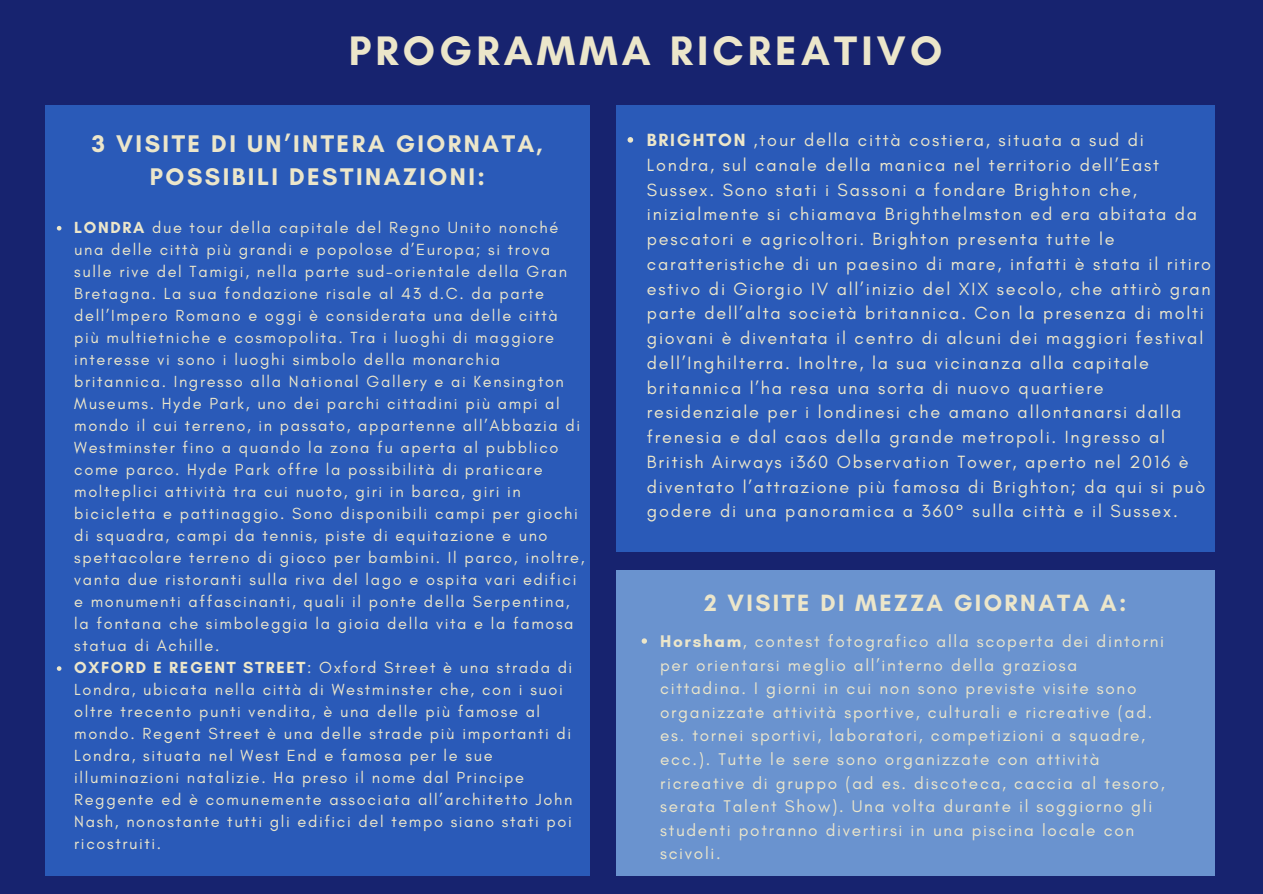
<style>
.page{position:relative;width:1263px;height:894px;background:#fff}
.page>*{position:absolute;margin:0;border:0;box-sizing:border-box;transform-origin:0 0}
.t1{font:700 42px "Glacial Indifference";letter-spacing:.1em;color:#ece6ca}
.t2{font:700 24.6px/33.6px "Glacial Indifference";letter-spacing:.1em;color:#ece6ca;text-align:center}
.t3{font:700 24px "Glacial Indifference";letter-spacing:.1em;color:#ece6ca}
.t4{font:18px/24.8px "Glacial Indifference";letter-spacing:.1em;color:#ece6ca}
.t5{font:17.1px/23.5px "Glacial Indifference";letter-spacing:.1em;color:#ece6ca}
.t6{font:16.35px/22px "Glacial Indifference";letter-spacing:.1em;color:#ece6ca}
.s1{font-weight:700}
</style>
<div class="page">
<div style="left:0;top:0;width:1263px;height:893px;background:#17236f"></div>
<div style="left:45px;top:105px;width:545px;height:770px;background:#2a5ab8"></div>
<div style="left:616px;top:105px;width:598px;height:446px;background:#2a5ab8"></div>
<div style="left:616px;top:569px;width:598px;height:306px;background:#6a93cf"></div>
<svg style="left:57px;top:226px;width:4px;height:4px"></svg>
<svg style="left:57px;top:666px;width:4px;height:4px"></svg>
<svg style="left:627px;top:137px;width:6px;height:6px"></svg>
<svg style="left:642px;top:638px;width:5px;height:5px"></svg>
<h1 class="t1" style="left:349px;top:25px;width:595px">PROGRAMMA RICREATIVO</h1>
<h2 class="t2" style="left:92px;top:126px;width:452px">3 VISITE DI UN’INTERA GIORNATA,<br>POSSIBILI DESTINAZIONI:</h2>
<p class="t4" style="left:647px;top:127px;width:566px"><span class="s1">BRIGHTON</span> ,tour della città costiera, situata a sud di Londra, sul canale della manica nel territorio dell’East Sussex. Sono stati i Sassoni a fondare Brighton che, inizialmente si chiamava Brighthelmston ed era abitata da pescatori e agricoltori. Brighton presenta tutte le caratteristiche di un paesino di mare, infatti è stata il ritiro estivo di Giorgio IV all’inizio del XIX secolo, che attirò gran parte dell’alta società britannica. Con la presenza di molti giovani è diventata il centro di alcuni dei maggiori festival dell’Inghilterra. Inoltre, la sua vicinanza alla capitale britannica l’ha resa una sorta di nuovo quartiere residenziale per i londinesi che amano allontanarsi dalla frenesia e dal caos della grande metropoli. Ingresso al British Airways i360 Observation Tower, aperto nel 2016 è diventato l’attrazione più famosa di Brighton; da qui si può godere di una panoramica a 360° sulla città e il Sussex.</p>
<p class="t6" style="left:74px;top:216px;width:512px"><span class="s1">LONDRA</span> due tour della capitale del Regno Unito nonché una delle città più grandi e popolose d’Europa; si trova sulle rive del Tamigi, nella parte sud-orientale della Gran Bretagna. La sua fondazione risale al 43 d.C. da parte dell’Impero Romano e oggi è considerata una delle città più multietniche e cosmopolita. Tra i luoghi di maggiore interesse vi sono i luoghi simbolo della monarchia britannica. Ingresso alla National Gallery e ai Kensington Museums. Hyde Park, uno dei parchi cittadini più ampi al mondo il cui terreno, in passato, appartenne all’Abbazia di Westminster fino a quando la zona fu aperta al pubblico come parco. Hyde Park offre la possibilità di praticare molteplici attività tra cui nuoto, giri in barca, giri in bicicletta e pattinaggio. Sono disponibili campi per giochi di squadra, campi da tennis, piste di equitazione e uno spettacolare terreno di gioco per bambini. Il parco, inoltre, vanta due ristoranti sulla riva del lago e ospita vari edifici e monumenti affascinanti, quali il ponte della Serpentina, la fontana che simboleggia la gioia della vita e la famosa statua di Achille.<br><span class="s1">OXFORD E REGENT STREET</span>: Oxford Street è una strada di Londra, ubicata nella città di Westminster che, con i suoi oltre trecento punti vendita, è una delle più famose al mondo. Regent Street è una delle strade più importanti di Londra, situata nel West End e famosa per le sue illuminazioni natalizie. Ha preso il nome dal Principe Reggente ed è comunemente associata all’architetto John Nash, nonostante tutti gli edifici del tempo siano stati poi ricostruiti.</p>
<h3 class="t3" style="left:704px;top:588px;width:424px">2 VISITE DI MEZZA GIORNATA A:</h3>
<p class="t5" style="left:660px;top:629px;width:506px"><span class="s1">Horsham</span>, contest fotografico alla scoperta dei dintorni per orientarsi meglio all’interno della graziosa cittadina. I giorni in cui non sono previste visite sono organizzate attività sportive, culturali e ricreative (ad. es. tornei sportivi, laboratori, competizioni a squadre, ecc.). Tutte le sere sono organizzate con attività ricreative di gruppo (ad es. discoteca, caccia al tesoro, serata Talent Show). Una volta durante il soggiorno gli studenti potranno divertirsi in una piscina locale con scivoli.</p>
</div>
